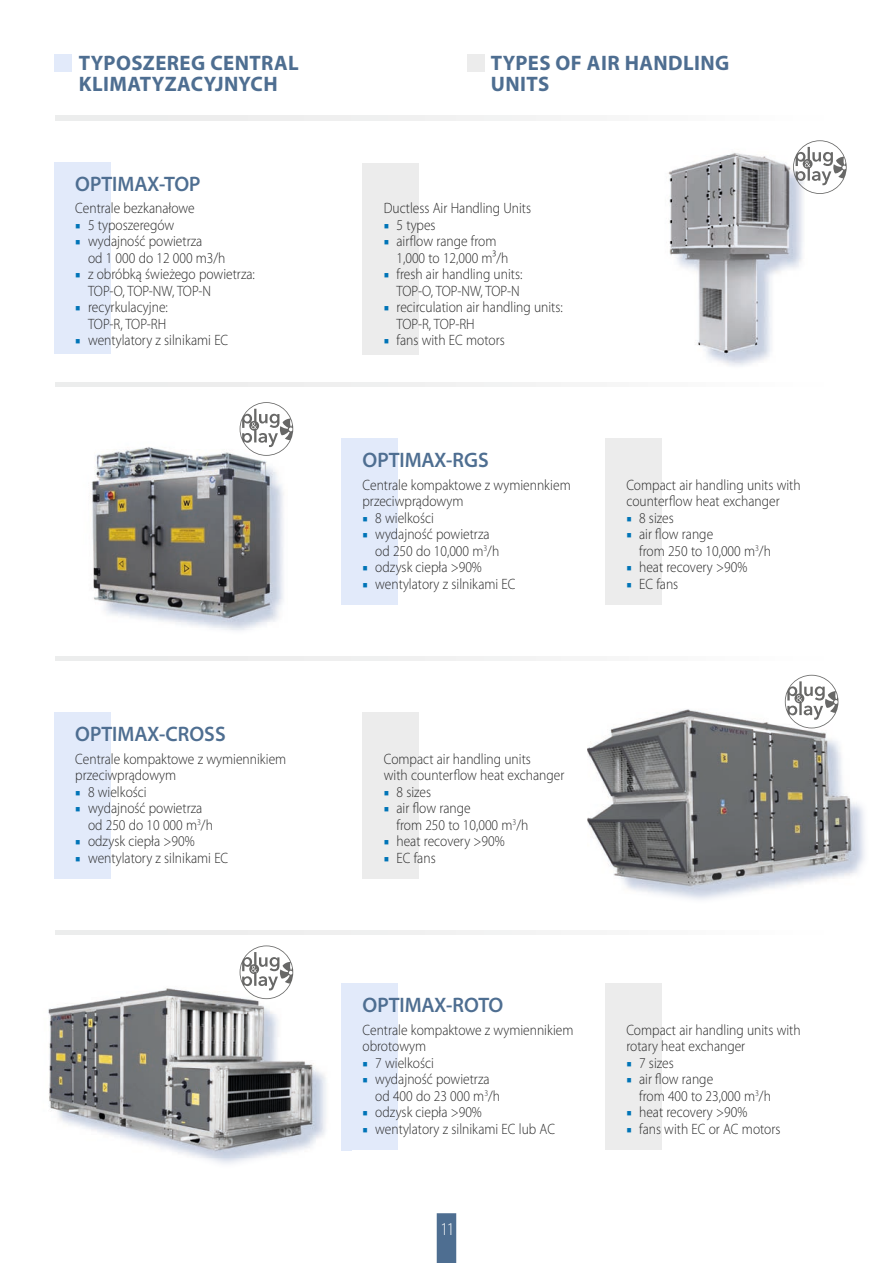
<style>
.page{position:relative;width:893px;height:1263px;background:#fff}
.page>*{position:absolute;margin:0;border:0;box-sizing:border-box;transform-origin:0 0}
.t1{font:700 21px/21px "Myriad Pro";letter-spacing:.02em;color:#4e6e91}
.t2{font:600 semi-expanded 21px "Myriad Pro";color:#4e6e91;scale:.9 1}
.t3{font:300 condensed 18px "Myriad Pro";color:#fff}
.t4{font:300 15px/16.5px "Myriad Pro";color:#282828;scale:.9 1}
.s1{font-family:"Minion Pro";font-weight:400;color:#0074b7}
</style>
<div class="page">
<div style="left:54px;top:162px;width:56px;height:191px;background:#e2eafa"></div>
<div style="left:362px;top:163px;width:57px;height:191px;background:#ececec"></div>
<div style="left:54px;top:712px;width:56px;height:167px;background:#e2eafa"></div>
<div style="left:362px;top:712px;width:57px;height:167px;background:#ececec"></div>
<div style="left:341px;top:438px;width:57px;height:167px;background:#e2eafa"></div>
<div style="left:605px;top:438px;width:56px;height:167px;background:#ececec"></div>
<div style="left:341px;top:983px;width:57px;height:167px;background:#e2eafa"></div>
<div style="left:605px;top:983px;width:56px;height:167px;background:#ececec"></div>
<img style="left:668px;top:153px;width:135px;height:213px">
<img style="left:590px;top:712px;width:266px;height:181px">
<img style="left:91px;top:447px;width:72px;height:153px">
<img style="left:96px;top:450px;width:188px;height:179px">
<img style="left:48px;top:988px;width:303px;height:169px">
<img style="left:341px;top:988px;width:10px;height:162px">
<hr style="left:55px;top:116px;width:785px;height:4px;background:#f1f1f1">
<hr style="left:55px;top:657px;width:785px;height:4px;background:#f1f1f1">
<hr style="left:55px;top:383px;width:785px;height:4px;background:#f1f1f1">
<hr style="left:55px;top:931px;width:785px;height:4px;background:#f1f1f1">
<div style="left:54px;top:54px;width:17px;height:17px;background:#e2eafa"></div>
<div style="left:468px;top:54px;width:17px;height:17px;background:#ececec"></div>
<svg style="left:793px;top:140px;width:54px;height:54px"></svg>
<svg style="left:785px;top:675px;width:53px;height:53px"></svg>
<svg style="left:240px;top:945px;width:53px;height:54px"></svg>
<svg style="left:240px;top:402px;width:53px;height:54px"></svg>
<div style="left:437px;top:1213px;width:19px;height:50px;background:#4e6e91"></div>
<h1 class="t1" style="left:79px;top:51px;width:221px">TYPOSZEREG CENTRAL<br>KLIMATYZACYJNYCH</h1>
<h1 class="t1" style="left:491px;top:51px;width:240px">TYPES OF AIR HANDLING<br>UNITS</h1>
<h1 class="t2" style="left:75px;top:172px;width:141px">OPTIMAX-TOP</h1>
<p class="t4" style="left:75px;top:200px;width:134px">Centrale bezkanałowe</p>
<p class="t4" style="left:75px;top:217px;width:111px"><span class="s1">■</span> 5 typoszeregów</p>
<p class="t4" style="left:88px;top:233px;width:154px;text-indent:-13px"><span class="s1">■</span> wydajność powietrza<br>od 1 000 do 12 000 m3/h</p>
<p class="t4" style="left:88px;top:266px;width:187px;text-indent:-13px"><span class="s1">■</span> z obróbką świeżego powietrza:<br>TOP-O, TOP-NW, TOP-N</p>
<p class="t4" style="left:75px;top:299px;width:104px;text-align:right"><span class="s1">■</span> recyrkulacyjne:<br>TOP-R, TOP-RH</p>
<p class="t4" style="left:75px;top:332px;width:172px"><span class="s1">■</span> wentylatory z silnikami EC</p>
<h1 class="t2" style="left:75px;top:722px;width:169px">OPTIMAX-CROSS</h1>
<p class="t4" style="left:75px;top:750px;width:236px">Centrale kompaktowe z wymiennikiem przeciwprądowym</p>
<p class="t4" style="left:75px;top:783px;width:81px"><span class="s1">■</span> 8 wielkości</p>
<p class="t4" style="left:88px;top:800px;width:140px;text-indent:-13px"><span class="s1">■</span> wydajność powietrza od 250 do 10 000 m<sup>3</sup>/h</p>
<p class="t4" style="left:75px;top:833px;width:134px"><span class="s1">■</span> odzysk ciepła &gt;90%</p>
<p class="t4" style="left:75px;top:849px;width:172px"><span class="s1">■</span> wentylatory z silnikami EC</p>
<p class="t4" style="left:384px;top:200px;width:165px">Ductless Air Handling Units</p>
<p class="t4" style="left:384px;top:217px;width:59px"><span class="s1">■</span> 5 types</p>
<p class="t4" style="left:396px;top:233px;width:126px;text-indent:-13px"><span class="s1">■</span> airflow range from<br>1,000 to 12,000 m³/h</p>
<p class="t4" style="left:384px;top:266px;width:156px;text-align:right"><span class="s1">■</span> fresh air handling units:<br>TOP-O, TOP-NW, TOP-N</p>
<p class="t4" style="left:396px;top:299px;width:186px;text-indent:-13px"><span class="s1">■</span> recirculation air handling units:<br>TOP-R, TOP-RH</p>
<p class="t4" style="left:384px;top:332px;width:136px"><span class="s1">■</span> fans with EC motors</p>
<h1 class="t2" style="left:362px;top:448px;width:142px">OPTIMAX-RGS</h1>
<p class="t4" style="left:362px;top:477px;width:233px">Centrale kompaktowe z wymiennkiem przeciwprądowym</p>
<p class="t4" style="left:362px;top:510px;width:81px"><span class="s1">■</span> 8 wielkości</p>
<p class="t4" style="left:375px;top:526px;width:139px;text-indent:-13px"><span class="s1">■</span> wydajność powietrza od 250 do 10,000 m<sup>3</sup>/h</p>
<p class="t4" style="left:362px;top:559px;width:134px"><span class="s1">■</span> odzysk ciepła &gt;90%</p>
<p class="t4" style="left:362px;top:576px;width:172px"><span class="s1">■</span> wentylatory z silnikami EC</p>
<p class="t4" style="left:626px;top:477px;width:195px">Compact air handling units with counterflow heat exchanger</p>
<p class="t4" style="left:626px;top:510px;width:54px"><span class="s1">■</span> 8 sizes</p>
<p class="t4" style="left:639px;top:526px;width:148px;text-indent:-13px"><span class="s1">■</span> air flow range<br>from 250 to 10,000 m<sup>3</sup>/h</p>
<p class="t4" style="left:626px;top:559px;width:136px"><span class="s1">■</span> heat recovery &gt;90%</p>
<p class="t4" style="left:626px;top:576px;width:59px"><span class="s1">■</span> EC fans</p>
<p class="t4" style="left:384px;top:750px;width:202px">Compact air handling units<br>with counterflow heat exchanger</p>
<p class="t4" style="left:384px;top:783px;width:54px"><span class="s1">■</span> 8 sizes</p>
<p class="t4" style="left:396px;top:800px;width:148px;text-indent:-13px"><span class="s1">■</span> air flow range<br>from 250 to 10,000 m<sup>3</sup>/h</p>
<p class="t4" style="left:384px;top:833px;width:136px"><span class="s1">■</span> heat recovery &gt;90%</p>
<p class="t4" style="left:384px;top:849px;width:59px"><span class="s1">■</span> EC fans</p>
<h1 class="t2" style="left:362px;top:993px;width:158px">OPTIMAX-ROTO</h1>
<p class="t4" style="left:362px;top:1021px;width:236px">Centrale kompaktowe z wymiennikiem obrotowym</p>
<p class="t4" style="left:362px;top:1054px;width:81px"><span class="s1">■</span> 7 wielkości</p>
<p class="t4" style="left:375px;top:1071px;width:140px;text-indent:-13px"><span class="s1">■</span> wydajność powietrza od 400 do 23 000 m<sup>3</sup>/h</p>
<p class="t4" style="left:362px;top:1104px;width:134px"><span class="s1">■</span> odzysk ciepła &gt;90%</p>
<p class="t4" style="left:362px;top:1120px;width:215px"><span class="s1">■</span> wentylatory z silnikami EC lub AC</p>
<p class="t3" style="left:441px;top:1220px;width:14px">11</p>
<p class="t4" style="left:626px;top:1021px;width:195px">Compact air handling units with rotary heat exchanger</p>
<p class="t4" style="left:626px;top:1054px;width:54px"><span class="s1">■</span> 7 sizes</p>
<p class="t4" style="left:639px;top:1071px;width:148px;text-indent:-13px"><span class="s1">■</span> air flow range<br>from 400 to 23,000 m<sup>3</sup>/h</p>
<p class="t4" style="left:626px;top:1104px;width:136px"><span class="s1">■</span> heat recovery &gt;90%</p>
<p class="t4" style="left:626px;top:1120px;width:173px"><span class="s1">■</span> fans with EC or AC motors</p>
</div>
